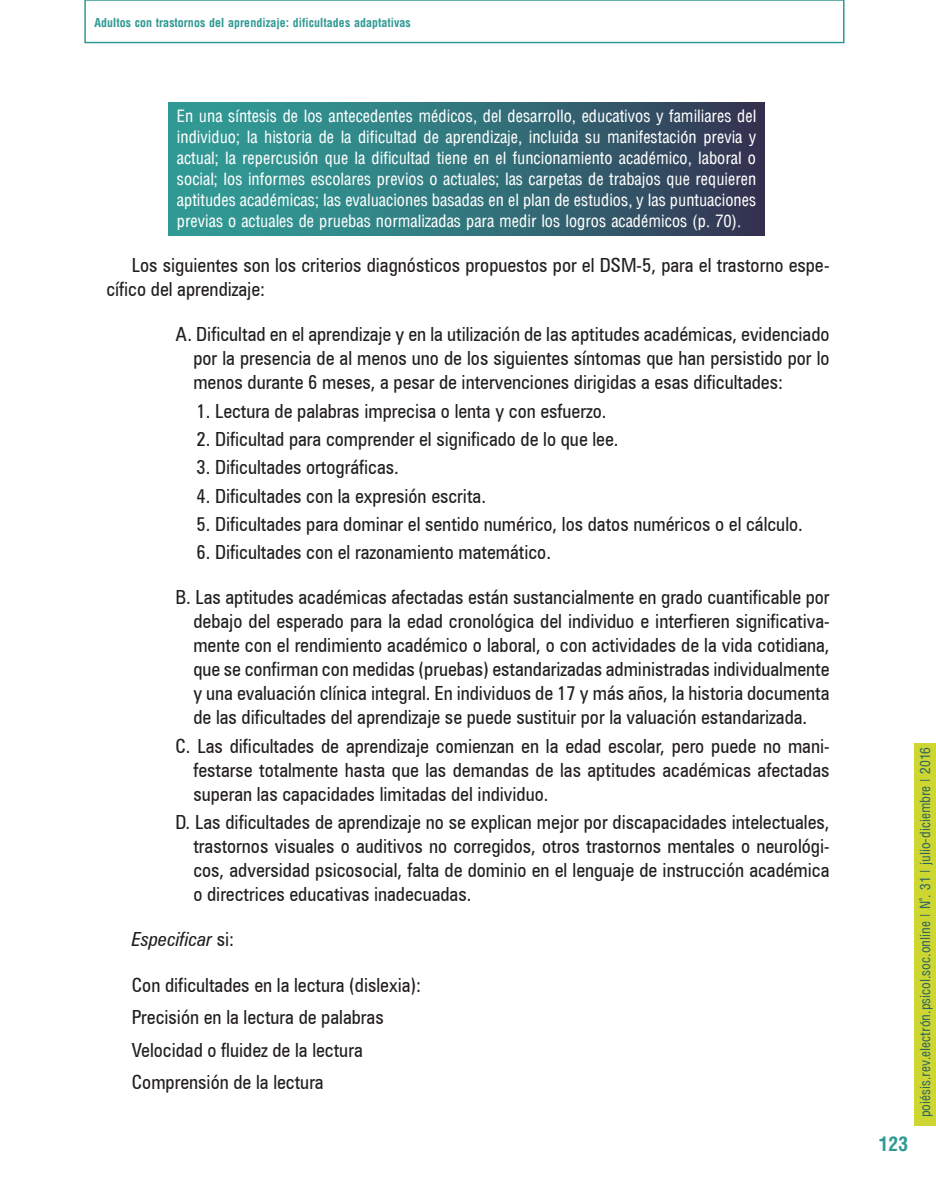
<style>
.page{position:relative;width:936px;height:1191px;background:#fff}
.page>*{position:absolute;margin:0;border:0;box-sizing:border-box;transform-origin:0 0}
.t1{font:condensed 19.5px/24px "Zurich BT";color:#231f20;text-align:justify}
.t2{font:italic condensed 19.5px "Zurich BT";color:#231f20}
.t3{font:700 condensed 19.5px "Arena";color:#319994}
.t4{font:16.5px/21px "Arena Condensed";color:#fff;text-align:justify}
.t5{font:13.5px "Arena Condensed";color:#306662}
.t6{font:700 condensed 12px "Arena";color:#319994}
.s1{font-style:normal}
</style>
<div class="page">
<div style="left:914px;top:743px;width:21px;height:383px;background:#ced732"></div>
<div style="left:84px;top:0;width:760px;height:43px;border:2px solid #319994"></div>
<div style="left:168px;top:102px;width:596px;height:133px;background:linear-gradient(to right,#30a79d,#343a56)"></div>
<p class="t6" style="left:94px;top:15px;width:318px">Adultos con trastornos del aprendizaje: dificultades adaptativas</p>
<p class="t4" style="left:177px;top:105px;width:581px">En una síntesis de los antecedentes médicos, del desarrollo, educativos y familiares del individuo; la historia de la dificultad de aprendizaje, incluida su manifestación previa y actual; la repercusión que la dificultad tiene en el funcionamiento académico, laboral o social; los informes escolares previos o actuales; las carpetas de trabajos que requieren aptitudes académicas; las evaluaciones basadas en el plan de estudios, y las puntuaciones previas o actuales de pruebas normalizadas para medir los logros académicos (p. 70).</p>
<p class="t1" style="left:106px;top:253px;width:724px;text-indent:26px">Los siguientes son los criterios diagnósticos propuestos por el DSM-5, para el trastorno espe&shy;cífico del aprendizaje:</p>
<p class="t1" style="left:193px;top:322px;width:637px;text-indent:-18px">A. Dificultad en el aprendizaje y en la utilización de las aptitudes académicas, evidenciado por la presencia de al menos uno de los siguientes síntomas que han persistido por lo menos durante 6 meses, a pesar de intervenciones dirigidas a esas dificultades:</p>
<p class="t1" style="left:196px;top:398px;width:411px">1. Lectura de palabras imprecisa o lenta y con esfuerzo.</p>
<p class="t1" style="left:196px;top:427px;width:423px">2. Dificultad para comprender el significado de lo que lee.</p>
<p class="t1" style="left:196px;top:455px;width:204px">3. Dificultades ortográficas.</p>
<p class="t1" style="left:196px;top:483px;width:291px">4. Dificultades con la expresión escrita.</p>
<p class="t1" style="left:196px;top:512px;width:608px">5. Dificultades para dominar el sentido numérico, los datos numéricos o el cálculo.</p>
<p class="t1" style="left:196px;top:540px;width:356px">6. Dificultades con el razonamiento matemático.</p>
<p class="t1" style="left:193px;top:585px;width:637px;text-indent:-18px">B. Las aptitudes académicas afectadas están sustancialmente en grado cuantificable por debajo del esperado para la edad cronológica del individuo e interfieren significativa&shy;mente con el rendimiento académico o laboral, o con actividades de la vida cotidiana, que se confirman con medidas (pruebas) estandarizadas administradas individualmente y una evaluación clínica integral. En individuos de 17 y más años, la historia documenta de las dificultades del aprendizaje se puede sustituir por la valuación estandarizada.</p>
<p class="t1" style="left:193px;top:733px;width:637px;text-indent:-18px">C. Las dificultades de aprendizaje comienzan en la edad escolar, pero puede no mani&shy;festarse totalmente hasta que las demandas de las aptitudes académicas afectadas superan las capacidades limitadas del individuo.</p>
<p class="t1" style="left:193px;top:810px;width:637px;text-indent:-18px">D. Las dificultades de aprendizaje no se explican mejor por discapacidades intelectuales, trastornos visuales o auditivos no corregidos, otros trastornos mentales o neurológi&shy;cos, adversidad psicosocial, falta de dominio en el lenguaje de instrucción académica o directrices educativas inadecuadas.</p>
<p class="t2" style="left:132px;top:927px;width:104px">Especificar <span class="s1">si:</span></p>
<p class="t1" style="left:132px;top:968px;width:291px;line-height:32.5px;text-align:left">Con dificultades en la lectura (dislexia):<br>Precisión en la lectura de palabras Velocidad o fluidez de la lectura Comprensión de la lectura</p>
<p class="t3" style="left:878px;top:1132px;width:31px">123</p>
<p class="t5" style="left:917px;top:1117px;width:372px;rotate:-90deg">poiésis.rev.electrón.psicol.soc.online | N°. 31 | julio-diciembre | 2016</p>
</div>
